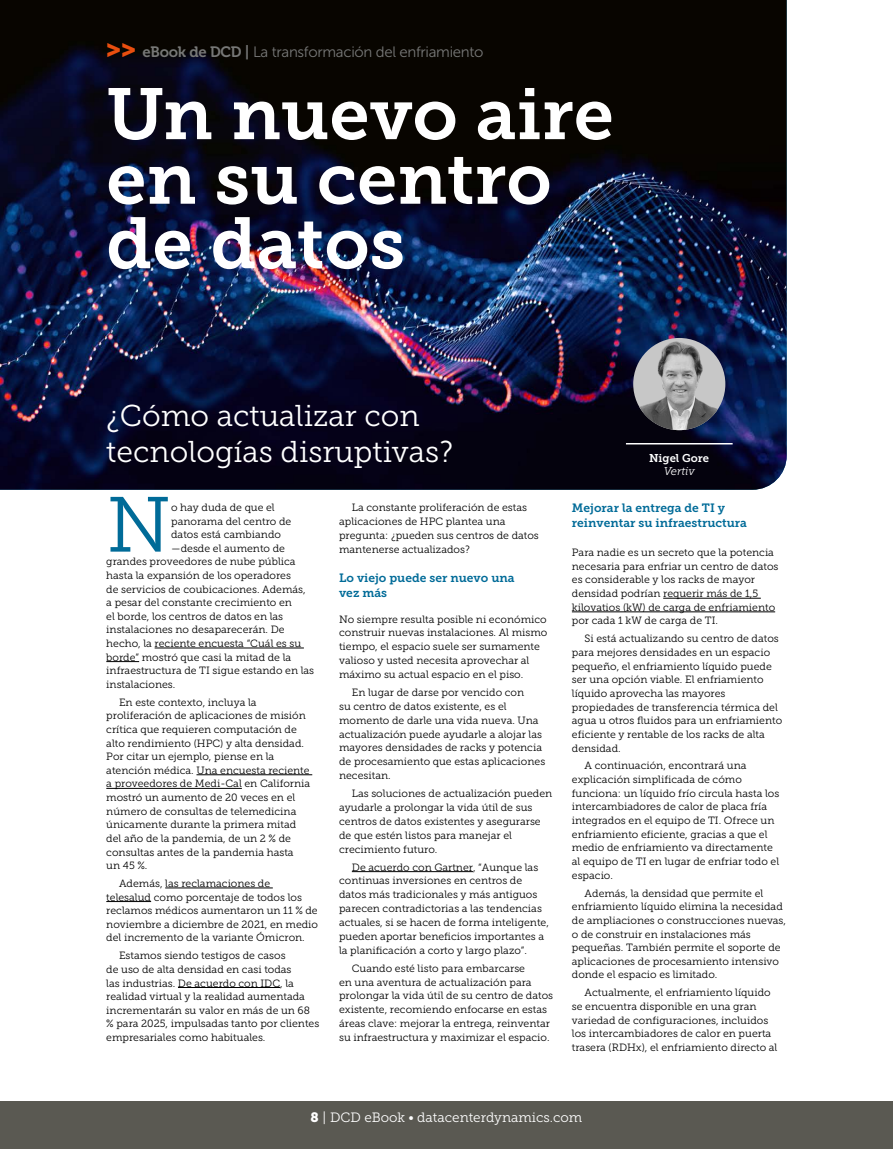
<style>
.page{position:relative;width:893px;height:1149px;background:#fff}
.page>*{position:absolute;margin:0;border:0;box-sizing:border-box;transform-origin:0 0}
.t1{font:77.85px "Museo Slab 300";color:#006b98}
.t2{font:72px/64.5px "Museo Slab 700";color:#fff}
.t3{font:30px/36px "Museo Slab 300";color:#fff}
.t4{font:15px "Museo Sans 300";letter-spacing:-.01em;color:#777877}
.t5{font:13.5px "Museo Slab 300";color:#fff}
.t6{font:12px/15.3px "Museo Slab 700";color:#006b98}
.t7{font:11.25px "Museo Slab 700";color:#fff}
.t8{font:italic 11.25px "Museo Slab 300";color:#fff}
.t9{font:10.5px/13.6px "Museo Slab 300";color:#000}
.s1{font-family:"Museo Slab";font-size:24px;color:#e94e0f}
.s2{font-family:"Museo 700"}
.s3{font-family:"Museo Slab 900"}
.s4{font-family:"Museo 300"}
</style>
<div class="page">
<div style="left:0;top:1101px;width:893px;height:47px;background:#5a5952"></div>
<img style="left:0;top:0;width:787px;height:489px">
<hr style="left:155px;top:647px;width:149px;height:1px;background:#000">
<hr style="left:106px;top:661px;width:33px;height:1px;background:#000">
<hr style="left:196px;top:774px;width:116px;height:1px;background:#000">
<hr style="left:106px;top:787px;width:136px;height:1px;background:#000">
<hr style="left:165px;top:887px;width:108px;height:1px;background:#000">
<hr style="left:106px;top:901px;width:45px;height:1px;background:#000">
<hr style="left:178px;top:986px;width:102px;height:1px;background:#000">
<hr style="left:352px;top:871px;width:121px;height:1px;background:#000">
<hr style="left:663px;top:597px;width:98px;height:1px;background:#000">
<hr style="left:572px;top:611px;width:203px;height:1px;background:#000">
<hr style="left:626px;top:443px;width:107px;height:1px;background:#fff">
<img style="left:633px;top:338px;width:92px;height:92px;border-radius:46px">
<h3 class="t4" style="left:106px;top:44px;width:379px"><span class="s1">&gt;&gt;</span> <span class="s2">eBook de DCD |</span> La transformación del enfriamiento</h3>
<h3 class="t4" style="left:200px;top:42px;width:299px"><span class="s2">e DCD |</span> La transformación del enfriamiento</h3>
<h2 class="t2" style="left:106px;top:82px;width:509px">Un nuevo aire en su centro de datos</h2>
<h3 class="t3" style="left:106px;top:397px;width:348px">¿Cómo actualizar con tecnologías disruptivas?</h3>
<p class="t7" style="left:649px;top:451px;width:61px">Nigel Gore</p>
<p class="t8" style="left:664px;top:465px;width:33px">Vertiv</p>
<h1 class="t1" style="left:106px;top:482px;width:66px">N</h1>
<p class="t9" style="left:171px;top:500px;width:105px">o hay duda de que el</p>
<p class="t9" style="left:171px;top:514px;width:122px">panorama del centro de</p>
<p class="t9" style="left:171px;top:527px;width:111px">datos está cambiando</p>
<p class="t9" style="left:171px;top:541px;width:115px">—desde el aumento de</p>
<p class="t9" style="left:106px;top:554px;width:191px">grandes proveedores de nube pública</p>
<p class="t9" style="left:106px;top:568px;width:186px">hasta la expansión de los operadores</p>
<p class="t9" style="left:106px;top:582px;width:201px">de servicios de coubicaciones. Además,</p>
<p class="t9" style="left:106px;top:595px;width:187px">a pesar del constante crecimiento en</p>
<p class="t9" style="left:106px;top:609px;width:178px">el borde, los centros de datos en las</p>
<p class="t9" style="left:106px;top:622px;width:180px">instalaciones no desaparecerán. De</p>
<p class="t9" style="left:106px;top:636px;width:196px">hecho, la reciente encuesta “Cuál es su</p>
<p class="t9" style="left:106px;top:650px;width:186px">borde” mostró que casi la mitad de la</p>
<p class="t9" style="left:106px;top:663px;width:209px">infraestructura de TI sigue estando en las</p>
<p class="t9" style="left:106px;top:677px;width:71px">instalaciones.</p>
<p class="t9" style="left:106px;top:695px;width:205px;text-indent:13px">En este contexto, incluya la proliferación de aplicaciones de misión crítica que requieren computación de alto rendimiento (HPC) y alta densidad.<br>Por citar un ejemplo, piense en la atención médica. Una encuesta reciente a proveedores de Medi-Cal en California mostró un aumento de 20 veces en el número de consultas de telemedicina únicamente durante la primera mitad del año de la pandemia, de un 2 % de consultas antes de la pandemia hasta<br>un 45 %.</p>
<p class="t9" style="left:106px;top:876px;width:213px;text-indent:13px">Además, las reclamaciones de<br>telesalud como porcentaje de todos los reclamos médicos aumentaron un 11 % de noviembre a diciembre de 2021, en medio del incremento de la variante Ómicron.</p>
<p class="t9" style="left:106px;top:948px;width:215px;text-indent:13px">Estamos siendo testigos de casos<br>de uso de alta densidad en casi todas<br>las industrias. De acuerdo con IDC, la realidad virtual y la realidad aumentada incrementarán su valor en más de un 68 % para 2025, impulsadas tanto por clientes empresariales como habituales.</p>
<p class="t9" style="left:339px;top:500px;width:201px;text-indent:13px">La constante proliferación de estas aplicaciones de HPC plantea una pregunta: ¿pueden sus centros de datos mantenerse actualizados?</p>
<p class="t6" style="left:339px;top:569px;width:177px">Lo viejo puede ser nuevo una vez más</p>
<p class="t9" style="left:339px;top:612px;width:210px">No siempre resulta posible ni económico construir nuevas instalaciones. Al mismo tiempo, el espacio suele ser sumamente valioso y usted necesita aprovechar al máximo su actual espacio en el piso.</p>
<p class="t9" style="left:339px;top:685px;width:208px;text-indent:13px">En lugar de darse por vencido con<br>su centro de datos existente, es el momento de darle una vida nueva. Una actualización puede ayudarle a alojar las mayores densidades de racks y potencia de procesamiento que estas aplicaciones necesitan.</p>
<p class="t9" style="left:339px;top:786px;width:215px;text-indent:13px">Las soluciones de actualización pueden ayudarle a prolongar la vida útil de sus centros de datos existentes y asegurarse de que estén listos para manejar el crecimiento futuro.</p>
<p class="t9" style="left:339px;top:859px;width:211px;text-indent:13px">De acuerdo con Gartner, “Aunque las continuas inversiones en centros de datos más tradicionales y más antiguos parecen contradictorias a las tendencias actuales, si se hacen de forma inteligente, pueden aportar beneficios importantes a la planificación a corto y largo plazo”.</p>
<p class="t9" style="left:339px;top:960px;width:216px;text-indent:13px">Cuando esté listo para embarcarse<br>en una aventura de actualización para prolongar la vida útil de su centro de datos existente, recomiendo enfocarse en estas áreas clave: mejorar la entrega, reinventar su infraestructura y maximizar el espacio.</p>
<p class="t6" style="left:572px;top:500px;width:177px">Mejorar la entrega de TI y reinventar su infraestructura</p>
<p class="t9" style="left:572px;top:545px;width:208px">Para nadie es un secreto que la potencia necesaria para enfriar un centro de datos es considerable y los racks de mayor densidad podrían requerir más de 1,5 kilovatios (kW) de carga de enfriamiento por cada 1 kW de carga de TI.</p>
<p class="t9" style="left:572px;top:631px;width:212px;text-indent:13px">Si está actualizando su centro de datos para mejores densidades en un espacio pequeño, el enfriamiento líquido puede ser una opción viable. El enfriamiento líquido aprovecha las mayores propiedades de transferencia térmica del agua u otros fluidos para un enfriamiento eficiente y rentable de los racks de alta densidad.</p>
<p class="t9" style="left:572px;top:758px;width:209px;text-indent:13px">A continuación, encontrará una explicación simplificada de cómo funciona: un líquido frío circula hasta los intercambiadores de calor de placa fría integrados en el equipo de TI. Ofrece un enfriamiento eficiente, gracias a que el medio de enfriamiento va directamente al equipo de TI en lugar de enfriar todo el espacio.</p>
<p class="t9" style="left:572px;top:885px;width:216px;text-indent:13px">Además, la densidad que permite el enfriamiento líquido elimina la necesidad de ampliaciones o construcciones nuevas, o de construir en instalaciones más pequeñas. También permite el soporte de aplicaciones de procesamiento intensivo donde el espacio es limitado.</p>
<p class="t9" style="left:572px;top:985px;width:207px;text-indent:13px">Actualmente, el enfriamiento líquido se encuentra disponible en una gran variedad de configuraciones, incluidos los intercambiadores de calor en puerta trasera (RDHx), el enfriamiento directo al</p>
<p class="t5" style="left:311px;top:1109px;width:273px"><span class="s3">8</span> <span class="s4">|</span> DCD eBook • datacenterdynamics.com</p>
</div>
